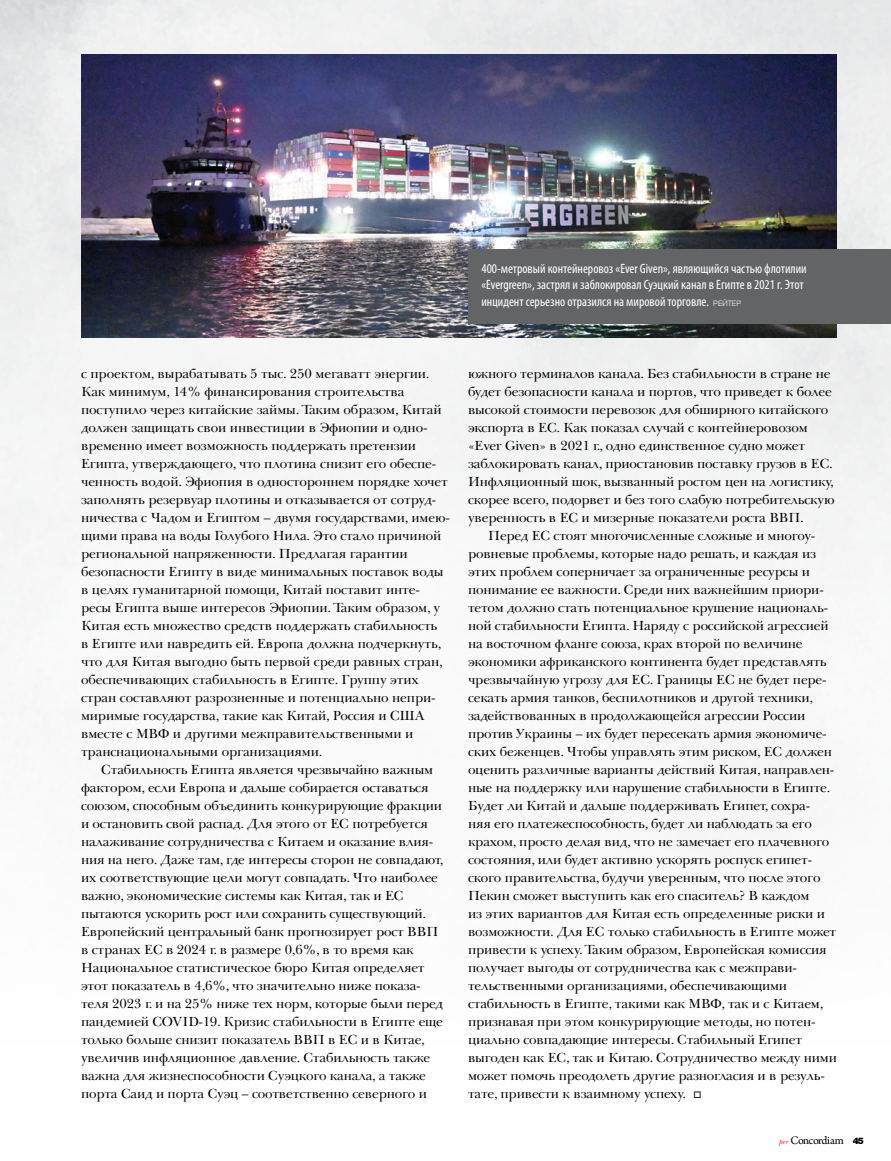
<style>
.page{position:relative;width:891px;height:1161px;background:#fff}
.page>*{position:absolute;margin:0;border:0;box-sizing:border-box;transform-origin:0 0}
.t1{font:13.5px/18px "Baskerville Cyr LT Std Upright";letter-spacing:-.015em;color:#000}
.t2{font:condensed 13.5px/16.5px "Myriad Pro";color:#fff}
.t3{font:12px "Arno Pro";letter-spacing:-.05em;color:#000}
.s1{font-family:"Helvetica Neue";font-weight:300;font-stretch:normal;font-size:7.5px}
.s2{font-family:"New Baskerville Std";font-style:italic;font-size:7.5px;color:#ed1d24}
.s3{font-family:"Helvetica Neue LT Std";font-weight:900;font-size:9px}
</style>
<div class="page">
<img style="left:0;top:0;width:891px;height:829px">
<img style="left:81px;top:54px;width:756px;height:284px">
<div style="left:468px;top:249px;width:423px;height:74px;background:#636466"></div>
<p class="t2" style="left:482px;top:260px;width:327px">400-метровый контейнеровоз «Ever Given», являющийся частью флотилии «Evergreen», застрял и заблокировал Суэцкий канал в Египте в 2021 г. Этот инцидент серьезно отразился на мировой торговле. <span class="s1">РЕЙТЕР</span></p>
<p class="t1" style="left:81px;top:365px;width:370px">с проектом, вырабатывать 5 тыс. 250 мегаватт энергии.<br>Как минимум, 14% финансирования строительства поступило через китайские займы. Таким образом, Китай должен защищать свои инвестиции в Эфиопии и одно&shy;временно имеет возможность поддержать претензии Египта, утверждающего, что плотина снизит его обеспе&shy;ченность водой. Эфиопия в одностороннем порядке хочет заполнять резервуар плотины и отказывается от сотруд&shy;ничества с Чадом и Египтом – двумя государствами, имею&shy;щими права на воды Голубого Нила. Это стало причиной региональной напряженности. Предлагая гарантии безопасности Египту в виде минимальных поставок воды в целях гуманитарной помощи, Китай поставит инте&shy;ресы Египта выше интересов Эфиопии. Таким образом, у Китая есть множество средств поддержать стабильность<br>в Египте или навредить ей. Европа должна подчеркнуть, что для Китая выгодно быть первой среди равных стран, обеспечивающих стабильность в Египте. Группу этих стран составляют разрозненные и потенциально непри&shy;миримые государства, такие как Китай, Россия и США вместе с МВФ и другими межправительственными и транснациональными организациями.</p>
<p class="t1" style="left:81px;top:761px;width:364px;text-indent:20px">Стабильность Египта является чрезвычайно важным фактором, если Европа и дальше собирается оставаться союзом, способным объединить конкурирующие фракции и остановить свой распад. Для этого от ЕС потребуется налаживание сотрудничества с Китаем и оказание влия&shy;ния на него. Даже там, где интересы сторон не совпадают, их соответствующие цели могут совпадать. Что наиболее важно, экономические системы как Китая, так и ЕС пытаются ускорить рост или сохранить существующий.<br>Европейский центральный банк прогнозирует рост ВВП в странах ЕС в 2024 г. в размере 0,6%, в то время как Национальное статистическое бюро Китая определяет этот показатель в 4,6%, что значительно ниже показа&shy;теля 2023 г. и на 25% ниже тех норм, которые были перед пандемией COVID-19. Кризис стабильности в Египте еще только больше снизит показатель ВВП в ЕС и в Китае, увеличив инфляционное давление. Стабильность также важна для жизнеспособности Суэцкого канала, а также порта Саид и порта Суэц – соответственно северного и</p>
<p class="t1" style="left:468px;top:365px;width:368px">южного терминалов канала. Без стабильности в стране не будет безопасности канала и портов, что приведет к более высокой стоимости перевозок для обширного китайского экспорта в ЕС. Как показал случай с контейнеровозом «Ever Given» в 2021 г., одно единственное судно может заблокировать канал, приостановив поставку грузов в ЕС.<br>Инфляционный шок, вызванный ростом цен на логистику, скорее всего, подорвет и без того слабую потребительскую уверенность в ЕС и мизерные показатели роста ВВП.</p>
<p class="t1" style="left:468px;top:527px;width:370px;text-indent:20px">Перед ЕС стоят многочисленные сложные и многоу&shy;ровневые проблемы, которые надо решать, и каждая из этих проблем соперничает за ограниченные ресурсы и понимание ее важности. Среди них важнейшим приори&shy;тетом должно стать потенциальное крушение националь&shy;ной стабильности Египта. Наряду с российской агрессией на восточном фланге союза, крах второй по величине экономики африканского континента будет представлять чрезвычайную угрозу для ЕС. Границы ЕС не будет пере&shy;секать армия танков, беспилотников и другой техники, задействованных в продолжающейся агрессии России против Украины – их будет пересекать армия экономиче&shy;ских беженцев. Чтобы управлять этим риском, ЕС должен оценить различные варианты действий Китая, направлен&shy;ные на поддержку или нарушение стабильности в Египте.<br>Будет ли Китай и дальше поддерживать Египет, сохра-<br>няя его платежеспособность, будет ли наблюдать за его крахом, просто делая вид, что не замечает его плачевного состояния, или будет активно ускорять роспуск египет&shy;ского правительства, будучи уверенным, что после этого Пекин сможет выступить как его спаситель? В каждом<br>из этих вариантов для Китая есть определенные риски и возможности. Для ЕС только стабильность в Египте может привести к успеху. Таким образом, Европейская комиссия получает выгоды от сотрудничества как с межправи&shy;тельственными организациями, обеспечивающими стабильность в Египте, такими как МВФ, так и с Китаем, признавая при этом конкурирующие методы, но потен&shy;циально совпадающие интересы. Стабильный Египет выгоден как ЕС, так и Китаю. Сотрудничество между ними может помочь преодолеть другие разногласия и в резуль&shy;тате, привести к взаимному успеху. □</p>
<p class="t3" style="left:779px;top:1134px;width:87px"><span class="s2">per</span> Concordiam <span class="s3">45</span></p>
</div>
